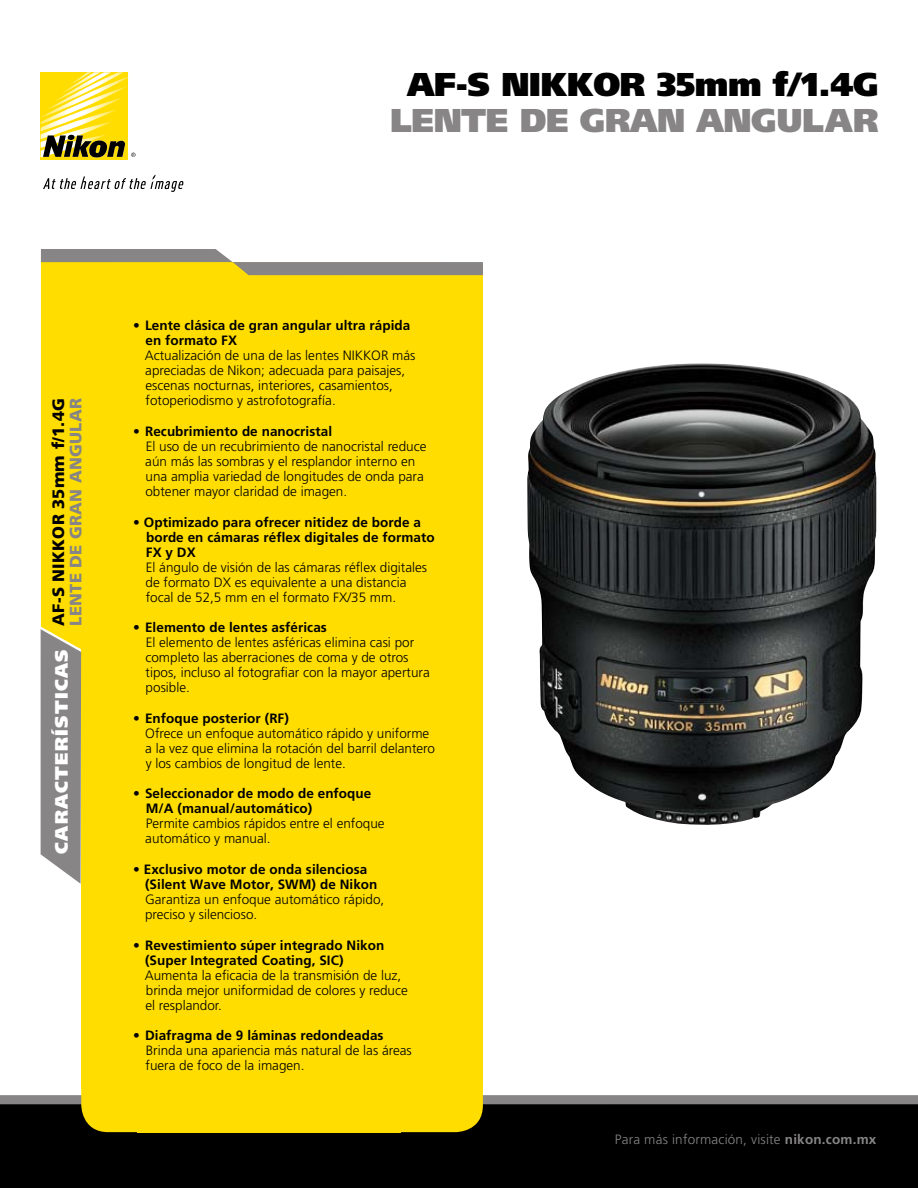
<style>
.page{position:relative;width:918px;height:1188px;background:#fff}
.page>*{position:absolute;margin:0;border:0;box-sizing:border-box;transform-origin:0 0}
.t1{font:900 33px "Frutiger";letter-spacing:-.015em;color:#000}
.t2{font:900 33px "Frutiger";letter-spacing:-.015em;color:#878585}
.t3{font:900 18px "Frutiger";letter-spacing:.075em;color:#fff}
.t4{font:900 16.5px "Frutiger";letter-spacing:.015em;color:#000}
.t5{font:900 16.5px "Frutiger";letter-spacing:.015em;color:#878585}
.t6{font:300 13.5px/15px "Frutiger";color:#000}
.t7{font:700 13.5px/15px "Frutiger";letter-spacing:.005em;color:#000}
.t8{font:300 13.5px "Frutiger";letter-spacing:.015em;color:#878585}
.s1{font-weight:700}
</style>
<div class="page">
<div style="left:0;top:1097px;width:918px;height:91px;background:#000"></div>
<div style="left:0;top:1095px;width:918px;height:9px;background:#878585"></div>
<img style="left:527px;top:363px;width:350px;height:462px">
<div style="left:138px;top:1077px;width:263px;height:55px;background:#fd0"></div>
<div style="left:81px;top:262px;width:361px;height:826px;background:#fd0"></div>
<div style="left:410px;top:263px;width:73px;height:829px;background:#fd0"></div>
<div style="left:81px;top:1023px;width:110px;height:109px;background:#fd0;border-radius:27px"></div>
<div style="left:374px;top:1023px;width:109px;height:109px;background:#fd0;border-radius:27px"></div>
<svg style="left:43px;top:175px;width:141px;height:17px"></svg>
<div style="left:41px;top:72px;width:87px;height:88px;background:#fd0"></div>
<svg style="left:41px;top:72px;width:94px;height:86px"></svg>
<svg style="left:41px;top:249px;width:442px;height:635px"></svg>
<h1 class="t1" style="left:407px;top:64px;width:473px">AF-S NIKKOR 35MM F/1.4G</h1>
<h1 class="t2" style="left:390px;top:100px;width:242px">LENTE DE GRAN</h1>
<h1 class="t2" style="left:697px;top:100px;width:132px">ANGULAR</h1>
<p class="t4" style="left:48px;top:626px;width:229px;rotate:-90deg">AF-S NIKKOR 35mm f/1.4G</p>
<p class="t5" style="left:66px;top:626px;width:227px;rotate:-90deg">Lente de Gran Angular</p>
<h2 class="t3" style="left:51px;top:854px;width:206px;rotate:-90deg">CARACTERÍSTICAS</h2>
<p class="t7" style="left:146px;top:318px;width:266px;text-indent:-12px">• Lente clásica de gran angular ultra rápida en formato FX</p>
<p class="t6" style="left:145px;top:348px;width:272px">Actualización de una de las lentes NIKKOR más apreciadas de Nikon; adecuada para paisajes, escenas nocturnas, interiores, casamientos, fotoperiodismo y astrofotografía.</p>
<p class="t7" style="left:133px;top:424px;width:200px">• Recubrimiento de nanocristal</p>
<p class="t6" style="left:145px;top:439px;width:283px">El uso de un recubrimiento de nanocristal reduce aún más las sombras y el resplandor interno en una amplia variedad de longitudes de onda para obtener mayor claridad de imagen.</p>
<p class="t7" style="left:146px;top:514px;width:290px;text-indent:-13px">• Optimizado para ofrecer nitidez de borde a borde en cámaras réflex digitales de formato<br>FX y DX</p>
<p class="t6" style="left:145px;top:559px;width:283px">El ángulo de visión de las cámaras réflex digitales de formato DX es equivalente a una distancia focal de 52,5 mm en el formato FX/35 mm.</p>
<p class="t7" style="left:133px;top:620px;width:195px">• Elemento de lentes asféricas</p>
<p class="t6" style="left:145px;top:635px;width:286px">El elemento de lentes asféricas elimina casi por completo las aberraciones de coma y de otros tipos, incluso al fotografiar con la mayor apertura posible.</p>
<p class="t7" style="left:133px;top:711px;width:157px">• Enfoque posterior (RF)</p>
<p class="t6" style="left:145px;top:726px;width:291px">Ofrece un enfoque automático rápido y uniforme a la vez que elimina la rotación del barril delantero y los cambios de longitud de lente.</p>
<p class="t7" style="left:146px;top:786px;width:227px;text-indent:-13px">• Seleccionador de modo de enfoque<br>M/A (manual/automático)</p>
<p class="t6" style="left:145px;top:816px;width:241px">Permite cambios rápidos entre el enfoque automático y manual.</p>
<p class="t7" style="left:145px;top:862px;width:234px;text-indent:-12px">• Exclusivo motor de onda silenciosa (Silent Wave Motor, SWM) de Nikon</p>
<p class="t6" style="left:145px;top:892px;width:241px">Garantiza un enfoque automático rápido, preciso y silencioso.</p>
<p class="t7" style="left:145px;top:937px;width:241px;text-indent:-12px">• Revestimiento súper integrado Nikon (Super Integrated Coating, SIC)</p>
<p class="t6" style="left:145px;top:968px;width:265px">Aumenta la eficacia de la transmisión de luz, brinda mejor uniformidad de colores y reduce el resplandor.</p>
<p class="t7" style="left:133px;top:1028px;width:252px">• Diafragma de 9 láminas redondeadas</p>
<p class="t6" style="left:146px;top:1043px;width:268px">Brinda una apariencia más natural de las áreas fuera de foco de la imagen.</p>
<p class="t8" style="left:615px;top:1132px;width:263px">Para más información, visite <span class="s1">nikon.com.mx</span></p>
</div>
